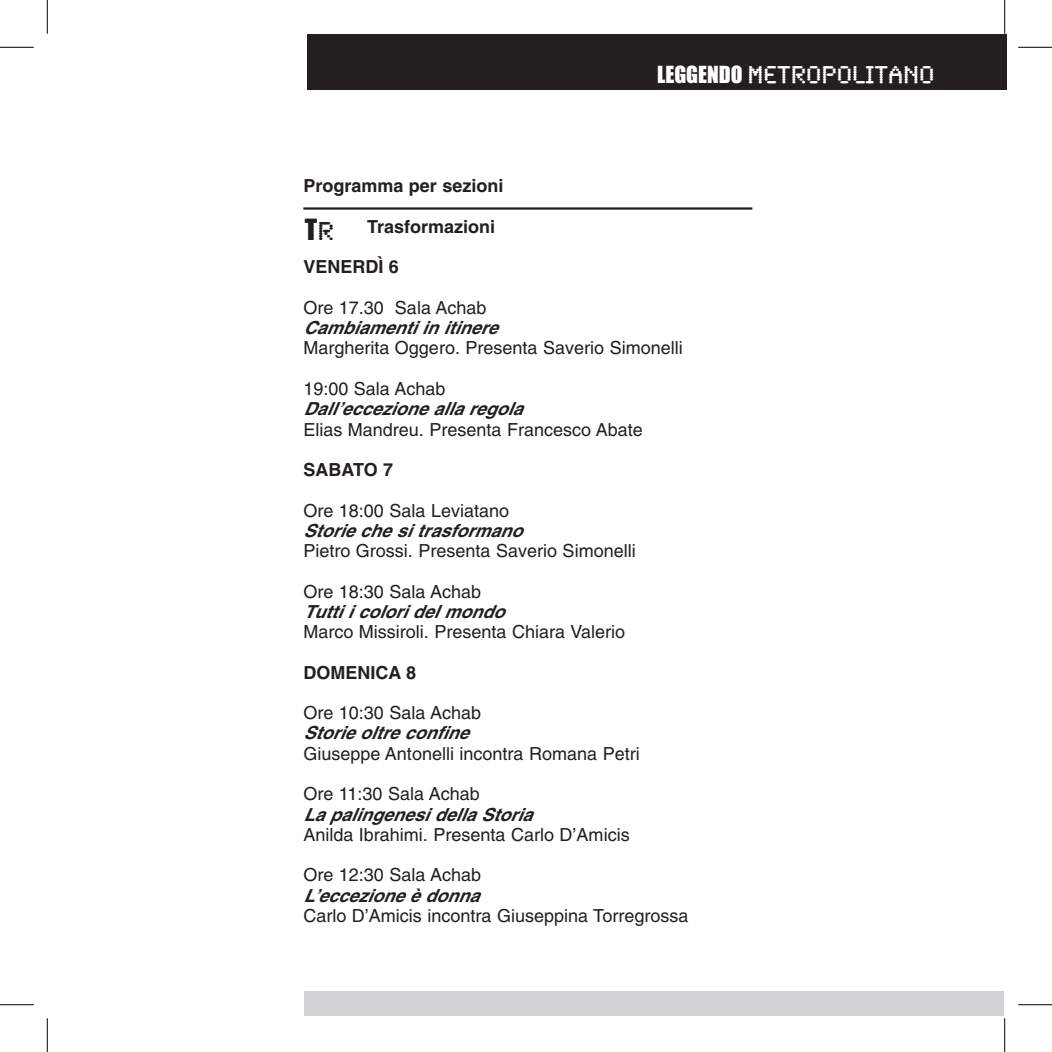
<style>
.page{position:relative;width:1052px;height:1052px;background:#fff}
.page>*{position:absolute;margin:0;border:0;box-sizing:border-box;transform-origin:0 0}
.t1{font:27px "Impact";color:#231f20}
.t2{font:25.2px "Synchro LET";color:#fff}
.t3{font:18px "Helvetica";color:#231f20}
.t4{font:italic 700 18px "Helvetica";color:#231f20}
.t5{font:700 18px "Helvetica";color:#231f20}
.s1{font-family:"Impact";font-size:21.6px}
.s2{font-family:"Synchro LET"}
</style>
<div class="page">
<div style="left:303px;top:991px;width:700px;height:25px;background:#d1d3d4"></div>
<div style="left:307px;top:34px;width:699px;height:56px;background:#231f20"></div>
<hr style="left:303px;top:207px;width:449px;height:2px;background:#231f20">
<hr style="left:0;top:47px;width:34px;height:1px;background:#000">
<hr style="left:1017px;top:47px;width:34px;height:1px;background:#000">
<hr style="left:0;top:1004px;width:34px;height:1px;background:#000">
<hr style="left:1017px;top:1004px;width:34px;height:1px;background:#000">
<hr style="left:47px;top:0;width:1px;height:34px;background:#000">
<hr style="left:47px;top:1017px;width:1px;height:34px;background:#000">
<hr style="left:1004px;top:0;width:1px;height:34px;background:#000">
<hr style="left:1004px;top:1017px;width:1px;height:34px;background:#000">
<h2 class="t2" style="left:657px;top:51px;width:279px"><span class="s1">LEGGENDO</span> METROPOLITANO</h2>
<p class="t5" style="left:303px;top:175px;width:202px">Programma per sezioni</p>
<p class="t5" style="left:367px;top:215px;width:130px">Trasformazioni</p>
<p class="t5" style="left:303px;top:256px;width:97px">VENERDÌ 6</p>
<p class="t3" style="left:303px;top:297px;width:185px">Ore 17.30 Sala Achab</p>
<p class="t4" style="left:303px;top:317px;width:200px">Cambiamenti in itinere</p>
<p class="t3" style="left:303px;top:337px;width:381px">Margherita Oggero. Presenta Saverio Simonelli</p>
<p class="t3" style="left:303px;top:378px;width:144px">19:00 Sala Achab</p>
<p class="t4" style="left:303px;top:398px;width:225px">Dall ’eccezione alla regola</p>
<p class="t3" style="left:303px;top:418px;width:341px">Elias Mandreu. Presenta Francesco Abate</p>
<p class="t5" style="left:303px;top:458px;width:91px">SABATO 7</p>
<p class="t3" style="left:303px;top:499px;width:207px">Ore 18:00 Sala Leviatano</p>
<p class="t4" style="left:303px;top:519px;width:225px">Storie che si trasformano</p>
<p class="t3" style="left:303px;top:540px;width:334px">Pietro Grossi. Presenta Saverio Simonelli</p>
<p class="t3" style="left:303px;top:580px;width:179px">Ore 18:30 Sala Achab</p>
<p class="t4" style="left:303px;top:600px;width:207px">Tutti i colori del mondo</p>
<p class="t3" style="left:303px;top:621px;width:323px">Marco Missiroli. Presenta Chiara Valerio</p>
<p class="t5" style="left:303px;top:661px;width:114px">DOMENICA 8</p>
<p class="t3" style="left:303px;top:702px;width:179px">Ore 10:30 Sala Achab</p>
<p class="t4" style="left:303px;top:722px;width:171px">Storie oltre confine</p>
<p class="t3" style="left:303px;top:742px;width:338px">Giuseppe Antonelli incontra Romana Petri</p>
<p class="t3" style="left:303px;top:783px;width:178px">Ore 11:30 Sala Achab</p>
<p class="t4" style="left:303px;top:803px;width:235px">La palingenesi della Storia</p>
<p class="t3" style="left:303px;top:823px;width:328px">Anilda Ibrahimi. Presenta Carlo D’Amicis</p>
<p class="t3" style="left:303px;top:864px;width:179px">Ore 12:30 Sala Achab</p>
<p class="t4" style="left:303px;top:884px;width:182px">L’eccezione è donna</p>
<p class="t3" style="left:303px;top:904px;width:386px">Carlo D’Amicis incontra Giuseppina Torregrossa</p>
<h1 class="t1" style="left:305px;top:213px;width:30px">T<span class="s2">R</span></h1>
</div>
